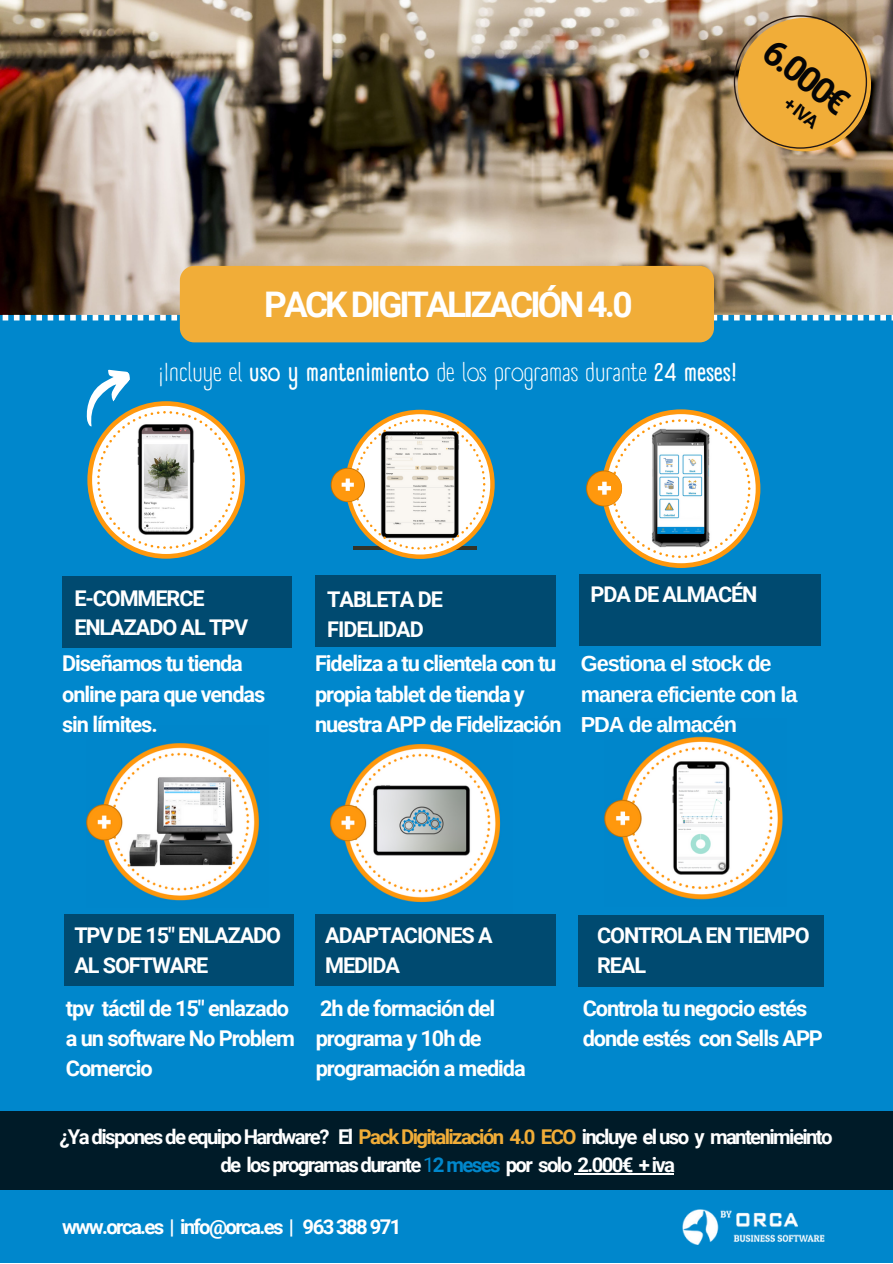
<style>
.page{position:relative;width:893px;height:1264px;background:#fff}
.page>*{position:absolute;margin:0;border:0;box-sizing:border-box;transform-origin:0 0}
.t1{font:700 35.4px "Roboto";color:#050506}
.t2{font:700 35.25px "Roboto";letter-spacing:-.08em;color:#fff}
.t3{font:25.5px "A Day Without Sun Text";color:#fff}
.t4{font:700 21.75px/30.3px "Roboto";letter-spacing:-.05em;color:#fff}
.t5{font:700 21.75px/30.3px "Arimo";letter-spacing:-.05em;color:#fff}
.t6{font:700 21.6px/29.7px "Roboto";letter-spacing:-.05em;color:#fff}
.t7{font:700 20.4px/28px "Roboto";letter-spacing:-.08em;color:#fff;text-align:center}
.t8{font:700 20.25px "Roboto";letter-spacing:-.08em;color:#fff}
.t9{font:700 18.15px "Roboto";color:#050506}
.s1{font-weight:700}
.s2{color:#f1ad38}
.s3{font-weight:400;color:#0087cc}
.s4{color:#0087cc}
</style>
<div class="page">
<img style="left:0;top:0;width:892px;height:315px">
<div style="left:0;top:315px;width:892px;height:947px;background:#0087cc"></div>
<svg style="left:587px;top:409px;width:173px;height:159px"></svg>
<div style="left:0;top:1111px;width:892px;height:78px;background:#001b28"></div>
<svg style="left:331px;top:410px;width:163px;height:149px"></svg>
<img style="left:605px;top:736px;width:178px;height:164px">
<img style="left:330px;top:744px;width:171px;height:159px">
<svg style="left:2px;top:315px;width:890px;height:5px"></svg>
<div style="left:180px;top:266px;width:534px;height:76px;background:#f1ad38;border-radius:14px"></div>
<img style="left:86px;top:743px;width:173px;height:158px">
<svg style="left:733px;top:15px;width:137px;height:136px;background:#d69f43"></svg>
<div style="left:62px;top:575px;width:229px;height:72px;background:#004a70"></div>
<div style="left:315px;top:574px;width:240px;height:72px;background:#004a70"></div>
<div style="left:578px;top:573px;width:242px;height:72px;background:#004a70"></div>
<div style="left:65px;top:914px;width:229px;height:72px;background:#004a70"></div>
<div style="left:315px;top:914px;width:240px;height:72px;background:#004a70"></div>
<div style="left:578px;top:914px;width:245px;height:72px;background:#004a70"></div>
<svg style="left:86px;top:369px;width:159px;height:189px"></svg>
<img style="left:682px;top:1209px;width:141px;height:35px">
<hr style="left:577px;top:1172px;width:55px;height:2px;background:#fff">
<hr style="left:638px;top:1172px;width:35px;height:2px;background:#fff">
<h1 class="t1" style="left:780px;top:31px;width:99px;rotate:38deg">6.000€</h1>
<p class="t9" style="left:792px;top:93px;width:39px;rotate:38deg">+ IVA</p>
<h2 class="t2" style="left:264px;top:284px;width:370px">PACK DIGITALIZACIÓN 4.0</h2>
<p class="t3" style="left:158px;top:356px;width:581px">¡Incluye el <span class="s1">uso y mantenimiento</span> de los programas durante <span class="s1">24 meses!</span></p>
<p class="t6" style="left:74px;top:584px;width:175px;line-height:29.2px">E-COMMERCE<br>ENLAZADO AL TPV</p>
<p class="t6" style="left:327px;top:584px;width:117px">TABLETA DE<br>FIDELIDAD</p>
<p class="t6" style="left:590px;top:580px;width:169px">PDA DE ALMACÉN</p>
<p class="t4" style="left:62px;top:649px;width:205px">Diseñamos tu tienda online para que vendas sin límites.</p>
<p class="t4" style="left:315px;top:649px;width:248px">Fideliza a tu clientela con tu propia tablet de tienda y nuestra APP de Fidelización</p>
<p class="t5" style="left:580px;top:648px;width:218px">Gestiona el stock de manera eficiente con la<br>PDA de almacén</p>
<p class="t6" style="left:74px;top:920px;width:208px">TPV DE 15" ENLAZADO<br>AL SOFTWARE</p>
<p class="t6" style="left:325px;top:920px;width:169px">ADAPTACIONES A<br>MEDIDA</p>
<p class="t6" style="left:597px;top:921px;width:214px">CONTROLA EN TIEMPO<br>REAL</p>
<p class="t4" style="left:66px;top:993px;width:231px">tpv táctil de 15" enlazado a un software No Problem<br>Comercio</p>
<p class="t4" style="left:316px;top:993px;width:211px">2h de formación del programa y 10h de programación a medida</p>
<p class="t4" style="left:582px;top:993px;width:242px">Controla tu negocio estés donde estés con Sells APP</p>
<p class="t7" style="left:59px;top:1122px;width:774px">¿Ya dispones de equipo Hardware? El <span class="s2">Pack Digitalización 4.0 ECO</span> incluye el uso y mantenimieinto de los programas durante <span class="s3">1</span><span class="s4">2 meses</span> por solo 2.000€ + iva</p>
<p class="t8" style="left:62px;top:1215px;width:341px">www.orca.es | info@orca.es | 963 388 971</p>
</div>
